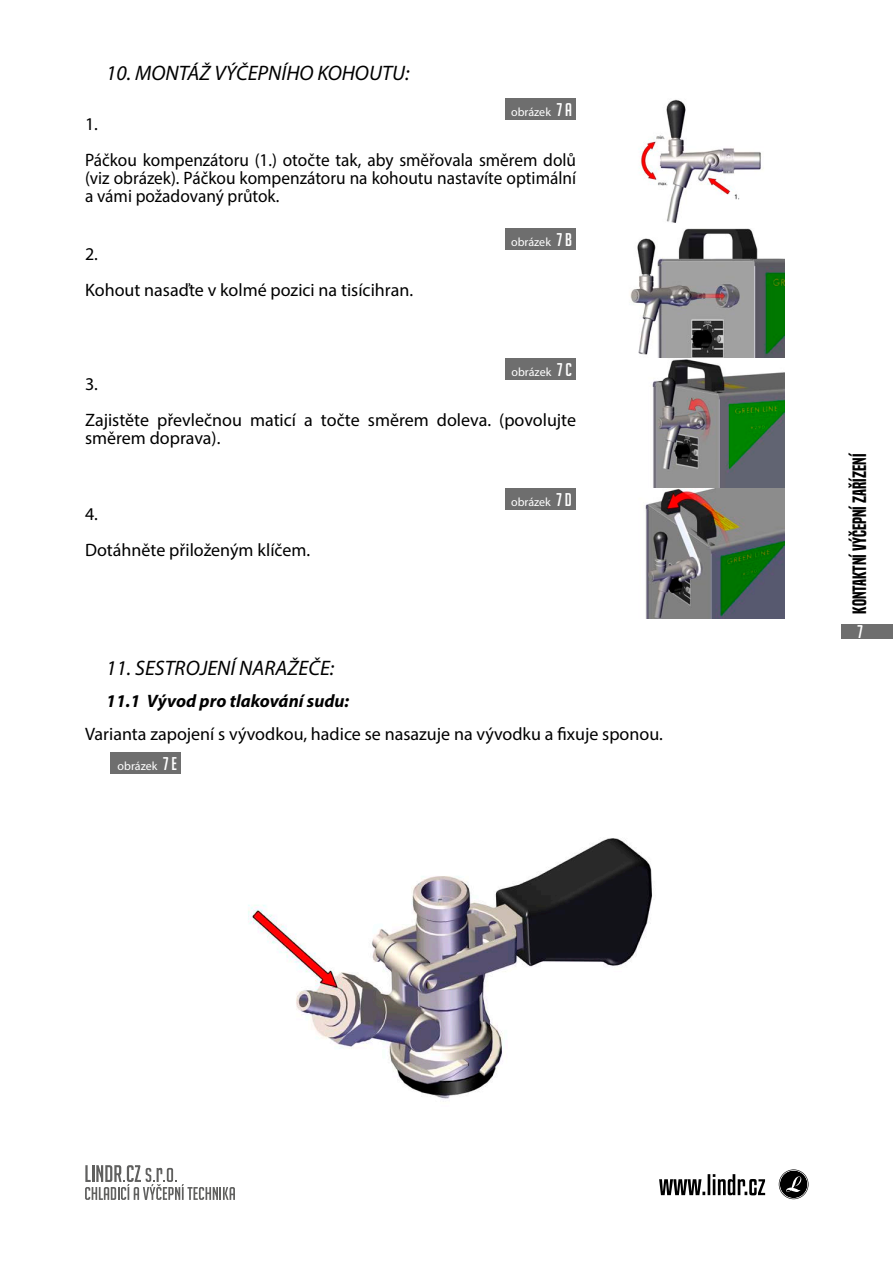
<style>
.page{position:relative;width:893px;height:1263px;background:#fff}
.page>*{position:absolute;margin:0;border:0;box-sizing:border-box;transform-origin:0 0}
.t1{font:italic 21px "Myriad Pro";color:#000}
.t2{font:18px/36px "Myriad Pro";color:#000}
.t3{font:18px/18px "Myriad Pro";color:#000;scale:.96 1}
.t4{font:italic 700 18px "Myriad Pro";color:#000}
.t5{font:18px "Built Titling Sb";color:#000}
.t6{font:18px "Big Noodle Titling";color:#fff}
.t7{font:12px "Myriad Pro";color:#fff}
.s1{font-family:"Big Noodle Titling";font-size:18px}
</style>
<div class="page">
<div style="left:842px;top:624px;width:51px;height:15px;background:#6e6e6e"></div>
<svg style="left:779px;top:1169px;width:30px;height:30px"></svg>
<svg style="left:659px;top:1174px;width:106px;height:21px"></svg>
<svg style="left:85px;top:1165px;width:150px;height:35px"></svg>
<img style="left:110px;top:753px;width:542px;height:346px">
<div style="left:505px;top:99px;width:71px;height:21px;background:#6e6e6e"></div>
<div style="left:505px;top:229px;width:71px;height:21px;background:#6e6e6e"></div>
<div style="left:111px;top:753px;width:70px;height:21px;background:#6e6e6e"></div>
<img style="left:630px;top:99px;width:154px;height:520px">
<div style="left:505px;top:359px;width:71px;height:21px;background:#6e6e6e"></div>
<div style="left:505px;top:489px;width:71px;height:21px;background:#6e6e6e"></div>
<p class="t1" style="left:106px;top:60px;width:305px">10. MONTÁŽ VÝČEPNÍHO KOHOUTU:</p>
<p class="t7" style="left:511px;top:104px;width:62px">obrázek <span class="s1">7 A</span></p>
<p class="t2" style="left:85px;top:106px;width:493px">1.<br>Páčkou kompenzátoru (1.) otočte tak, aby směřovala směrem dolů</p>
<p class="t3" style="left:85px;top:169px;width:513px">(viz obrázek). Páčkou kompenzátoru na kohoutu nastavíte optimální a vámi požadovaný průtok.</p>
<p class="t2" style="left:85px;top:236px;width:330px">2.<br>Kohout nasaďte v kolmé pozici na tisícihran.</p>
<p class="t7" style="left:511px;top:234px;width:62px">obrázek <span class="s1">7 b</span></p>
<p class="t7" style="left:512px;top:364px;width:62px">obrázek <span class="s1">7 C</span></p>
<p class="t2" style="left:85px;top:366px;width:493px">3.<br>Zajistěte převlečnou maticí a točte směrem doleva. (povolujte</p>
<p class="t2" style="left:85px;top:420px;width:137px">směrem doprava).</p>
<p class="t2" style="left:85px;top:496px;width:227px">4.<br>Dotáhněte přiloženým klíčem.</p>
<p class="t7" style="left:511px;top:494px;width:62px">obrázek <span class="s1">7 D</span></p>
<p class="t1" style="left:106px;top:655px;width:229px">11. SESTROJENÍ NARAŽEČE:</p>
<p class="t4" style="left:106px;top:689px;width:244px">11.1 Vývod pro tlakování sudu:</p>
<p class="t2" style="left:85px;top:715px;width:579px">Varianta zapojení s vývodkou, hadice se nasazuje na vývodku a fixuje sponou.</p>
<p class="t7" style="left:118px;top:758px;width:61px">obrázek <span class="s1">7 E</span></p>
<p class="t5" style="left:849px;top:614px;width:161px;rotate:-90deg">kontaktní výčepní zařízení</p>
<p class="t6" style="left:858px;top:622px;width:7px">7</p>
</div>
